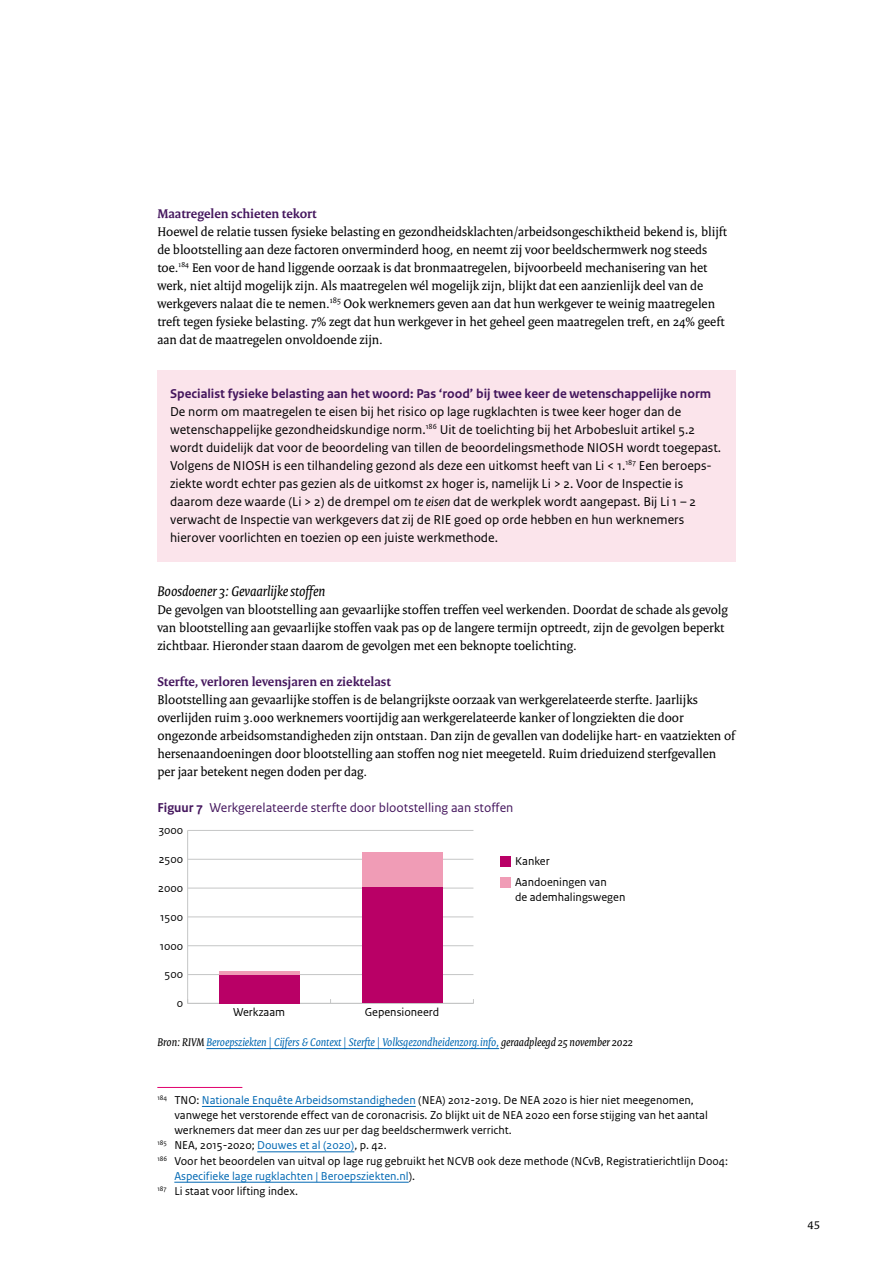
<style>
.page{position:relative;width:893px;height:1263px;background:#fff}
.page>*{position:absolute;margin:0;border:0;box-sizing:border-box;transform-origin:0 0}
.H5_Subalineakop{font:italic 15px "Rijksoverheid Serif";color:#000}
.P_Broodtekst_Serif{font:13.5px/18px "Rijksoverheid Serif";color:#000}
.P_kader_broodtekst{font:13.5px/18px "Rijksoverheid Sans Text";color:#000}
.P_kader_Kop{font:700 13.5px "Rijksoverheid Sans Text";color:#44165d}
.H6_Tussenkop{font:700 13.5px "Rijksoverheid Serif";color:#44165d}
.P_kop_Tabel_Figuur{font:13.5px "Rijksoverheid Sans Text";color:#44165d}
.Voetnoot{font:12px/15px "Rijksoverheid Sans Text";color:#000}
.P_Bijschrift{font:italic 12px "Rijksoverheid Serif";color:#0068b3}
.t1{font:12px/21.3px "Rijksoverheid Sans Text TT";color:#000}
.t2{font:12px "Rijksoverheid Serif";color:#000}
.s1{font-style:italic}
.s2{font-weight:700}
.s3{color:#000}
.s4{color:#0068b3}
</style>
<div class="page">
<div style="left:157px;top:370px;width:579px;height:47px;background:#fbe4eb"></div>
<div style="left:157px;top:388px;width:579px;height:173px;background:#fbe4eb"></div>
<hr style="left:206px;top:1048px;width:293px;height:1px;background:#0068b3">
<div style="left:500px;top:856px;width:10px;height:10px;background:#b90066"></div>
<div style="left:500px;top:877px;width:10px;height:11px;background:#f09cb6"></div>
<hr style="left:187px;top:830px;width:1px;height:173px;background:#c5c6c6">
<hr style="left:188px;top:1003px;width:285px;height:1px;background:#c5c6c6">
<hr style="left:188px;top:974px;width:285px;height:1px;background:#c5c6c6">
<hr style="left:188px;top:945px;width:285px;height:1px;background:#c5c6c6">
<hr style="left:188px;top:916px;width:285px;height:1px;background:#c5c6c6">
<hr style="left:188px;top:888px;width:285px;height:1px;background:#c5c6c6">
<hr style="left:188px;top:859px;width:285px;height:1px;background:#c5c6c6">
<hr style="left:188px;top:830px;width:285px;height:1px;background:#c5c6c6">
<hr style="left:219px;top:971px;width:80px;height:4px;background:#f09cb6">
<div style="left:362px;top:852px;width:80px;height:35px;background:#f09cb6"></div>
<div style="left:219px;top:975px;width:80px;height:28px;background:#b90066"></div>
<div style="left:362px;top:887px;width:80px;height:116px;background:#b90066"></div>
<hr style="left:157px;top:1087px;width:85px;height:1px;background:#e0006c">
<hr style="left:202px;top:1106px;width:214px;height:1px;background:#0068b3">
<hr style="left:257px;top:1151px;width:97px;height:1px;background:#0068b3">
<hr style="left:174px;top:1182px;width:235px;height:1px;background:#0068b3">
<p class="H6_Tussenkop" style="left:157px;top:205px;width:161px">Maatregelen schieten tekort</p>
<p class="P_Broodtekst_Serif" style="left:157px;top:222px;width:571px">Hoewel de relatie tussen fysieke belasting en gezondheidsklachten/arbeidsongeschiktheid bekend is, blijft de blootstelling aan deze factoren onverminderd hoog, en neemt zij voor beeldschermwerk nog steeds toe.<sup>184</sup> Een voor de hand liggende oorzaak is dat bronmaatregelen, bijvoorbeeld mechanisering van het werk, niet altijd mogelijk zijn. Als maatregelen wél mogelijk zijn, blijkt dat een aanzienlijk deel van de werkgevers nalaat die te nemen.<sup>185</sup> Ook werknemers geven aan dat hun werkgever te weinig maatregelen treft tegen fysieke belasting. 7% zegt dat hun werkgever in het geheel geen maatregelen treft, en 24% geeft aan dat de maatregelen onvoldoende zijn.</p>
<p class="P_kader_Kop" style="left:170px;top:386px;width:542px">Specialist fysieke belasting aan het woord: Pas ‘rood’ bij twee keer de wetenschappelijke norm</p>
<p class="P_kader_broodtekst" style="left:170px;top:403px;width:553px">De norm om maatregelen te eisen bij het risico op lage rugklachten is twee keer hoger dan de wetenschappelijke gezondheidskundige norm.<sup>186</sup> Uit de toelichting bij het Arbobesluit artikel 5.2 wordt duidelijk dat voor de beoordeling van tillen de beoordelingsmethode NIOSH wordt toegepast.<br>Volgens de NIOSH is een tilhandeling gezond als deze een uitkomst heeft van Li &lt; 1.<sup>187</sup> Een beroeps&shy;ziekte wordt echter pas gezien als de uitkomst 2x hoger is, namelijk Li &gt; 2. Voor de Inspectie is daarom deze waarde (Li &gt; 2) de drempel om <span class="s1">te eisen</span> dat de werkplek wordt aangepast. Bij Li 1 – 2 verwacht de Inspectie van werkgevers dat zij de RIE goed op orde hebben en hun werknemers hierover voorlichten en toezien op een juiste werkmethode.</p>
<p class="H5_Subalineakop" style="left:157px;top:582px;width:169px">Boosdoener 3: Gevaarlijke stoffen</p>
<p class="P_Broodtekst_Serif" style="left:157px;top:600px;width:572px">De gevolgen van blootstelling aan gevaarlijke stoffen treffen veel werkenden. Doordat de schade als gevolg van blootstelling aan gevaarlijke stoffen vaak pas op de langere termijn optreedt, zijn de gevolgen beperkt zichtbaar. Hieronder staan daarom de gevolgen met een beknopte toelichting.</p>
<p class="H6_Tussenkop" style="left:157px;top:673px;width:235px">Sterfte, verloren levensjaren en ziektelast</p>
<p class="P_Broodtekst_Serif" style="left:157px;top:690px;width:579px">Blootstelling aan gevaarlijke stoffen is de belangrijkste oorzaak van werkgerelateerde sterfte. Jaarlijks overlijden ruim 3.000 werknemers voortijdig aan werkgerelateerde kanker of longziekten die door ongezonde arbeidsomstandigheden zijn ontstaan. Dan zijn de gevallen van dodelijke hart- en vaatziekten of hersenaandoeningen door blootstelling aan stoffen nog niet meegeteld. Ruim drieduizend sterfgevallen per jaar betekent negen doden per dag.</p>
<p class="P_kop_Tabel_Figuur" style="left:157px;top:800px;width:358px"><span class="s2">Figuur 7</span> Werkgerelateerde sterfte door blootstelling aan stoffen</p>
<p class="t1" style="left:159px;top:820px;width:26px">3000</p>
<p class="t1" style="left:159px;top:849px;width:26px">2500</p>
<p class="t1" style="left:158px;top:877px;width:26px">2000</p>
<p class="t1" style="left:160px;top:906px;width:24px">1500</p>
<p class="t1" style="left:160px;top:935px;width:25px">1000</p>
<p class="t1" style="left:165px;top:964px;width:20px">500</p>
<p class="t1" style="left:515px;top:851px;width:93px">Kanker<br>Aandoeningen van</p>
<p class="t1" style="left:515px;top:886px;width:112px">de ademhalingswegen</p>
<p class="t1" style="left:177px;top:993px;width:8px">0</p>
<p class="t1" style="left:233px;top:1002px;width:53px">Werkzaam</p>
<p class="t1" style="left:365px;top:1002px;width:76px">Gepensioneerd</p>
<p class="P_Bijschrift" style="left:157px;top:1035px;width:477px"><span class="s3">Bron: RIVM</span> Beroepsziekten | Cijfers &amp; Context | Sterfte | Volksgezondheidenzorg.info, <span class="s3">geraadpleegd 25 november 2022</span></p>
<p class="Voetnoot" style="left:174px;top:1092px;width:535px;text-indent:-17px"><sup>184</sup> TNO: <span class="s4">Nationale Enquête Arbeidsomstandigheden</span> (NEA) 2012-2019. De NEA 2020 is hier niet meegenomen, vanwege het verstorende effect van de coronacrisis. Zo blijkt uit de NEA 2020 een forse stijging van het aantal werknemers dat meer dan zes uur per dag beeldschermwerk verricht.</p>
<p class="Voetnoot" style="left:157px;top:1138px;width:231px"><sup>185</sup> NEA, 2015-2020; <span class="s4">Douwes et al (2020)</span>, p. 42.</p>
<p class="Voetnoot" style="left:174px;top:1153px;width:555px;text-indent:-17px"><sup>186</sup> Voor het beoordelen van uitval op lage rug gebruikt het NCVB ook deze methode (NCvB, Registratierichtlijn D004:<br><span class="s4">Aspecifieke lage rugklachten | Beroepsziekten.nl</span>).</p>
<p class="Voetnoot" style="left:157px;top:1184px;width:142px"><sup>187</sup> Li staat voor lifting index.</p>
<p class="t2" style="left:808px;top:1218px;width:14px">45</p>
</div>
